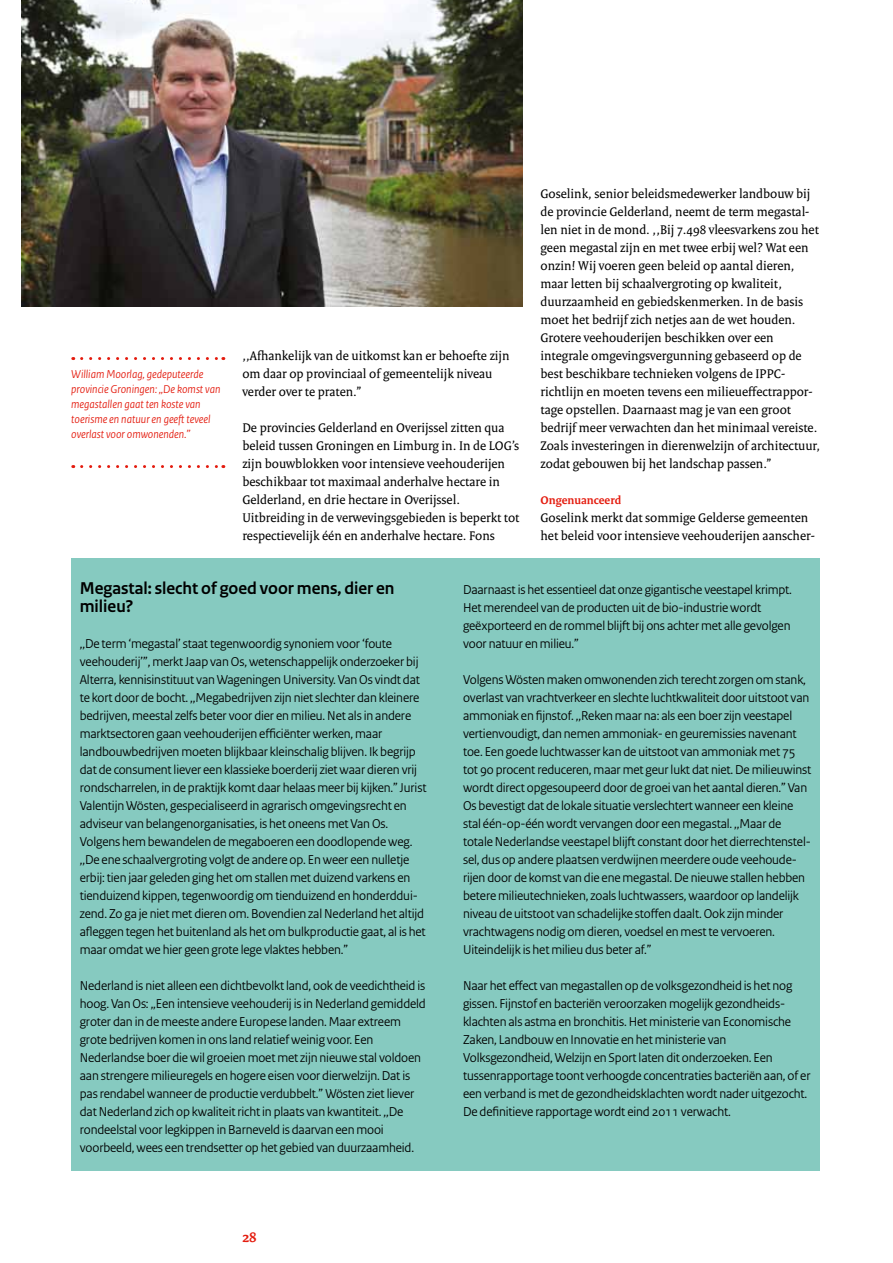
<style>
.page{position:relative;width:893px;height:1263px;background:#fff}
.page>*{position:absolute;margin:0;border:0;box-sizing:border-box;transform-origin:0 0}
.t1{font:700 18px/18px "Rijksoverheid Sans";color:#000}
.t2{font:700 15px "Rijksoverheid Serif";color:#e41c0f}
.t3{font:13.5px/18px "Rijksoverheid Sans";letter-spacing:-.01em;color:#000}
.t4{font:13.5px/18px "Rijksoverheid Serif";color:#000}
.t5{font:italic 12px/15px "Rijksoverheid Sans";color:#e41c0f}
.t6{font:700 12px "Rijksoverheid Serif";color:#e41c0f}
</style>
<div class="page">
<svg style="left:82px;top:357px;width:142px;height:3px"></svg>
<svg style="left:82px;top:465px;width:142px;height:3px"></svg>
<img style="left:21px;top:0;width:501px;height:306px">
<div style="left:71px;top:558px;width:749px;height:612px;background:#86cac0"></div>
<p class="t5" style="left:71px;top:367px;width:151px">William Moorlag, gedeputeerde provincie Groningen: ,,De komst van megastallen gaat ten koste van toerisme en natuur en geeft teveel overlast voor omwonenden.”</p>
<p class="t4" style="left:242px;top:347px;width:269px">,,Afhankelijk van de uitkomst kan er behoefte zijn om daar op provinciaal of gemeentelijk niveau verder over te praten.”</p>
<p class="t4" style="left:242px;top:419px;width:279px">De provincies Gelderland en Overijssel zitten qua beleid tussen Groningen en Limburg in. In de LOG’s zijn bouwblokken voor intensieve veehouderijen beschikbaar tot maximaal anderhalve hectare in Gelderland, en drie hectare in Overijssel.<br>Uitbreiding in de verwevingsgebieden is beperkt tot respectievelijk één en anderhalve hectare. Fons</p>
<p class="t4" style="left:540px;top:185px;width:281px">Goselink, senior beleidsmedewerker landbouw bij de provincie Gelderland, neemt de term megastal&shy;len niet in de mond. ,,Bij 7.498 vleesvarkens zou het geen megastal zijn en met twee erbij wel? Wat een onzin! Wij voeren geen beleid op aantal dieren, maar letten bij schaalvergroting op kwaliteit, duurzaamheid en gebiedskenmerken. In de basis moet het bedrijf zich netjes aan de wet houden.<br>Grotere veehouderijen beschikken over een integrale omgevingsvergunning gebaseerd op de best beschikbare technieken volgens de IPPC&shy;richtlijn en moeten tevens een milieueffectrappor&shy;tage opstellen. Daarnaast mag je van een groot bedrijf meer verwachten dan het minimaal vereiste.<br>Zoals investeringen in dierenwelzijn of architectuur, zodat gebouwen bij het landschap passen.”</p>
<p class="t6" style="left:540px;top:493px;width:82px">Ongenuanceerd</p>
<p class="t4" style="left:540px;top:509px;width:276px">Goselink merkt dat sommige Gelderse gemeenten het beleid voor intensieve veehouderijen aanscher-</p>
<h1 class="t1" style="left:80px;top:580px;width:316px">Megastal: slecht of goed voor mens, dier en milieu?</h1>
<p class="t3" style="left:80px;top:635px;width:348px">,,De term ‘megastal’ staat tegenwoordig synoniem voor ‘foute veehouderij’”, merkt Jaap van Os, wetenschappelijk onderzoeker bij Alterra, kennisinstituut van Wageningen University. Van Os vindt dat te kort door de bocht. ,,Megabedrijven zijn niet slechter dan kleinere bedrijven, meestal zelfs beter voor dier en milieu. Net als in andere marktsectoren gaan veehouderijen efficiënterwerken, maar landbouwbedrijven moeten blijkbaar kleinschalig blijven. Ik begrijp dat de consument liever een klassieke boerderij ziet waar dieren vrij rondscharrelen, in de praktijk komt daar helaas meer bij kijken.” Jurist Valentijn Wösten, gespecialiseerd in agrarisch omgevingsrecht en adviseur van belangenorganisaties, is het oneens met Van Os.<br>Volgens hem bewandelen de megaboeren een doodlopende weg. ,,De ene schaalvergroting volgt de andere op. En weer een nulletje erbij: tien jaar geleden ging het om stallen met duizend varkens en tienduizend kippen, tegenwoordig om tienduizend en honderddui&shy;zend. Zo ga je niet met dieren om. Bovendien zal Nederland het altijd afleggen tegen het buitenland als het om bulkproductie gaat, al is het maar omdat we hier geen grote lege vlaktes hebben.”</p>
<p class="t3" style="left:80px;top:977px;width:347px">Nederland is niet alleen een dichtbevolkt land, ook de veedichtheid is hoog. Van Os: ,,Een intensieve veehouderij is in Nederland gemiddeld groter dan in de meeste andere Europese landen. Maar extreem grote bedrijven komen in ons land relatief weinig voor. Een Nederlandse boer die wil groeien moet met zijn nieuwe stal voldoen aan strengere milieuregels en hogere eisen voor dierwelzijn. Dat is pasrendabelwanneer de productie verdubbelt.” Wösten zietliever dat Nederland zich op kwaliteit richt in plaats van kwantiteit. ,,De rondeelstal voor legkippen in Barneveld is daarvan een mooi voorbeeld, wees een trendsetter op het gebied van duurzaamheid.</p>
<p class="t2" style="left:242px;top:1228px;width:16px">28</p>
<p class="t3" style="left:463px;top:581px;width:330px">Daarnaast is het essentieel dat onze gigantische veestapel krimpt.<br>Het merendeel van de producten uit de bio-industrie wordt geëxporteerd en de rommel blijftbij ons achter met alle gevolgen voor natuur en milieu.”</p>
<p class="t3" style="left:463px;top:671px;width:350px">Volgens Wösten maken omwonenden zich terechtzorgen om stank, overlast van vrachtverkeer en slechte luchtkwaliteit door uitstoot van ammoniak en fijnstof. ,,Reken maar na: als een boer zijn veestapel vertienvoudigt, dan nemen ammoniak- en geuremissies navenant toe. Een goede luchtwasser kan de uitstoot van ammoniak met 75 tot 90 procent reduceren, maar met geur lukt dat niet. De milieuwinst wordt direct opgesoupeerd door de groei van het aantal dieren.” Van Os bevestigt dat de lokale situatie verslechtert wanneer een kleine stal één-op-één wordt vervangen door een megastal. ,,Maar de totale Nederlandse veestapel blijft constant door het dierrechtenstel&shy;sel, dus op andere plaatsen verdwijnen meerdere oude veehoude&shy;rijen door de komst van die ene megastal. De nieuwe stallen hebben betere milieutechnieken, zoals luchtwassers, waardoor op landelijk niveau de uitstoot van schadelijke stoffen daalt. Ook zijn minder vrachtwagens nodig om dieren, voedsel en mest te vervoeren.<br>Uiteindelijk is het milieu dus beter af.”</p>
<p class="t3" style="left:463px;top:977px;width:349px">Naar het effect van megastallen op de volksgezondheid is het nog gissen. Fijnstof en bacteriën veroorzaken mogelijk gezondheids&shy;klachten als astma en bronchitis. Het ministerie van Economische Zaken, Landbouw en Innovatie en het ministerie van Volksgezondheid, Welzijn en Sportlaten dit onderzoeken. Een tussenrapportage toont verhoogde concentraties bacteriën aan, of er een verband is met de gezondheidsklachten wordt nader uitgezocht.<br>De definitieve rapportage wordt eind 2011 verwacht.</p>
</div>
